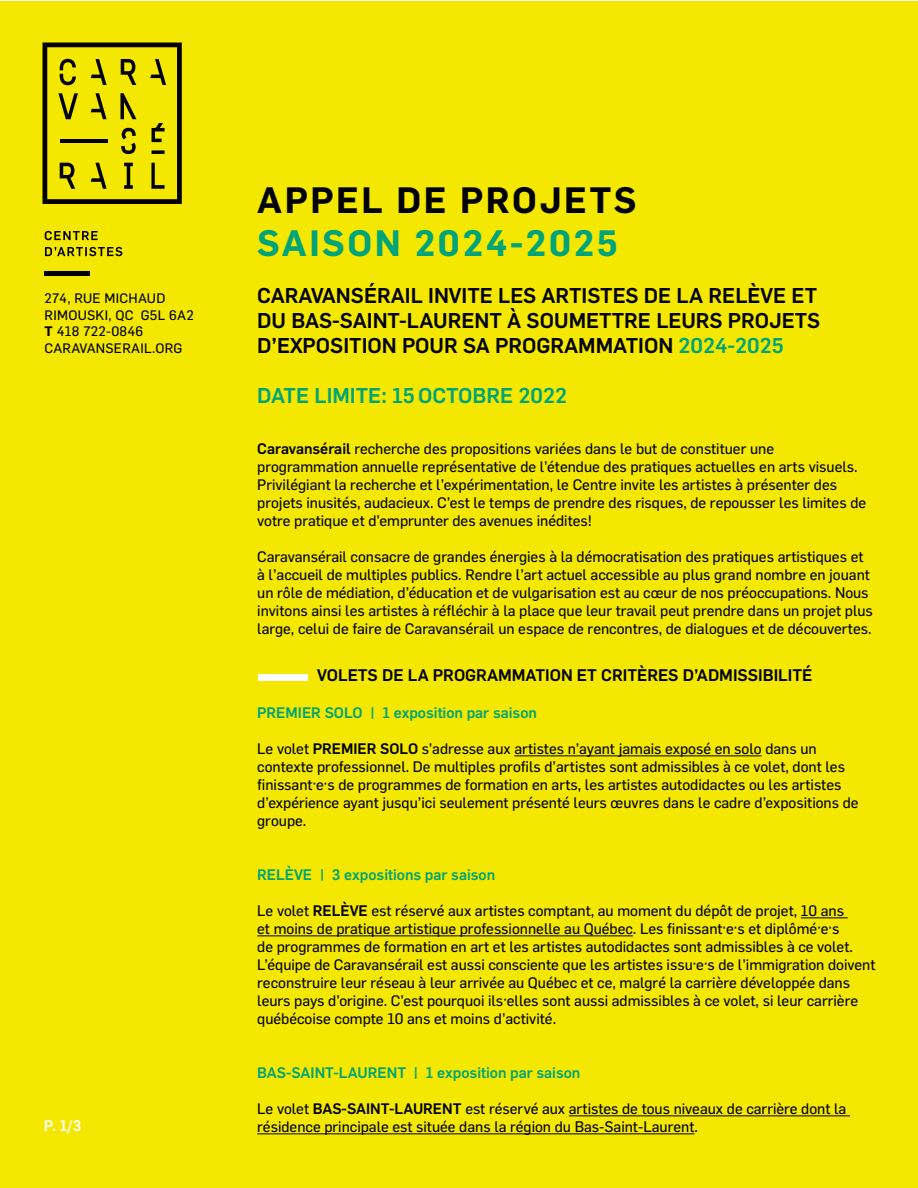
<style>
.page{position:relative;width:918px;height:1188px;background:#fff}
.page>*{position:absolute;margin:0;border:0;box-sizing:border-box;transform-origin:0 0}
.t1{font:600 36px "Flama";letter-spacing:.07em;color:#00a478}
.t2{font:600 36px "Flama";letter-spacing:.07em;color:#000}
.t3{font:500 21px/25.2px "Flama";color:#000}
.t4{font:500 21px "Flama";color:#00a478}
.t5{font:500 16.5px "Flama";color:#000}
.t6{font:15px/18px "Flama Basic";color:#000}
.t7{font:500 15px "Flama";color:#00a478}
.t8{font:500 15px "Flama";color:#fff}
.t9{font:13.5px/16.5px "Flama Basic";letter-spacing:.02em;color:#000}
.s1{font-family:"Flama";font-weight:600}
.s2{color:#00a478}
.s3{font-family:"Flama";font-weight:500}
</style>
<div class="page">
<div style="left:0;top:1px;width:918px;height:1187px;background:#f4e700"></div>
<hr style="left:514px;top:755px;width:248px;height:1px;background:#000">
<hr style="left:801px;top:917px;width:47px;height:1px;background:#000">
<hr style="left:257px;top:935px;width:376px;height:1px;background:#000">
<hr style="left:569px;top:1115px;width:281px;height:1px;background:#000">
<hr style="left:257px;top:1133px;width:437px;height:1px;background:#000">
<div style="left:258px;top:674px;width:49px;height:7px;background:#fff"></div>
<svg style="left:43px;top:43px;width:139px;height:161px"></svg>
<svg style="left:45px;top:247px;width:77px;height:9px"></svg>
<svg style="left:45px;top:231px;width:53px;height:9px"></svg>
<div style="left:44px;top:271px;width:46px;height:5px;background:#000"></div>
<p class="t9" style="left:45px;top:289px;width:151px">274, RUE MICHAUD<br>RIMOUSKI, QC G5L 6A2<br><span class="s1">T</span> 418 722-0846<br>CARAVANSERAIL.ORG</p>
<p class="t8" style="left:44px;top:1115px;width:39px">P. 1/3</p>
<h1 class="t2" style="left:257px;top:174px;width:381px">APPEL DE PROJETS</h1>
<h1 class="t1" style="left:257px;top:217px;width:362px">SAISON 2024-2025</h1>
<h2 class="t3" style="left:257px;top:281px;width:565px">CARAVANSÉRAIL INVITE LES ARTISTES DE LA RELÈVE ET<br>DU BAS-SAINT-LAURENT À SOUMETTRE LEURS PROJETS<br>D’EXPOSITION POUR SA PROGRAMMATION <span class="s2">2024-2025</span></h2>
<h2 class="t4" style="left:257px;top:381px;width:311px">DATE LIMITE: 15OCTOBRE 2022</h2>
<p class="t6" style="left:257px;top:439px;width:610px"><span class="s3">Caravansérail</span> recherche des propositions variées dans le but de constituer une programmation annuelle représentative de l’étendue des pratiques actuelles en arts visuels.<br>Privilégiant la recherche et l’expérimentation, le Centre invite les artistes à présenter des projets inusités, audacieux. C’est le temps de prendre des risques, de repousser les limites de votre pratique et d’emprunter des avenues inédites!</p>
<p class="t6" style="left:257px;top:547px;width:617px">Caravansérail consacre de grandes énergies à la démocratisation des pratiques artistiques et à l’accueil de multiples publics. Rendre l’art actuel accessible au plus grand nombre en jouant un rôle de médiation, d’éducation et de vulgarisation est au cœur de nos préoccupations. Nous invitons ainsi les artistes à réfléchir à la place que leur travail peut prendre dans un projet plus large, celui de faire de Caravansérail un espace de rencontres, de dialogues et de découvertes.</p>
<p class="t5" style="left:317px;top:663px;width:497px">VOLETS DE LA PROGRAMMATION ET CRITÈRES D’ADMISSIBILITÉ</p>
<p class="t7" style="left:257px;top:702px;width:281px">PREMIER SOLO | 1 exposition par saison</p>
<p class="t6" style="left:257px;top:739px;width:603px">Le volet <span class="s3">PREMIER SOLO</span> s’adresse aux artistes n’ayant jamais exposé en solo dans un contexte professionnel. De multiples profils d’artistes sont admissibles à ce volet, dont les finissant·e·s de programmes de formation en arts, les artistes autodidactes ou les artistes d’expérience ayant jusqu’ici seulement présenté leurs œuvres dans le cadre d’expositions de groupe.</p>
<p class="t7" style="left:257px;top:864px;width:239px">RELÈVE | 3 expositions par saison</p>
<p class="t6" style="left:257px;top:901px;width:620px">Le volet <span class="s3">RELÈVE</span> est réservé aux artistes comptant, au moment du dépôt de projet, 10 ans<br>et moins de pratique artistique professionnelle au Québec. Les finissant·e·s et diplômé·e·s<br>de programmes de formation en art et les artistes autodidactes sont admissibles à ce volet.<br>L’équipe de Caravansérail est aussi consciente que les artistes issu·e·s de l’immigration doivent reconstruire leur réseau à leur arrivée au Québec et ce, malgré la carrière développée dans leurs pays d’origine. C’est pourquoi ils·elles sont aussi admissibles à ce volet, si leur carrière québécoise compte 10 ans et moins d’activité.</p>
<p class="t7" style="left:257px;top:1062px;width:325px">BAS-SAINT-LAURENT | 1 exposition par saison</p>
<p class="t6" style="left:257px;top:1099px;width:591px">Le volet <span class="s3">BAS-SAINT-LAURENT</span> est réservé aux artistes de tous niveaux de carrière dont la résidence principale est située dans la région du Bas-Saint-Laurent.</p>
</div>
